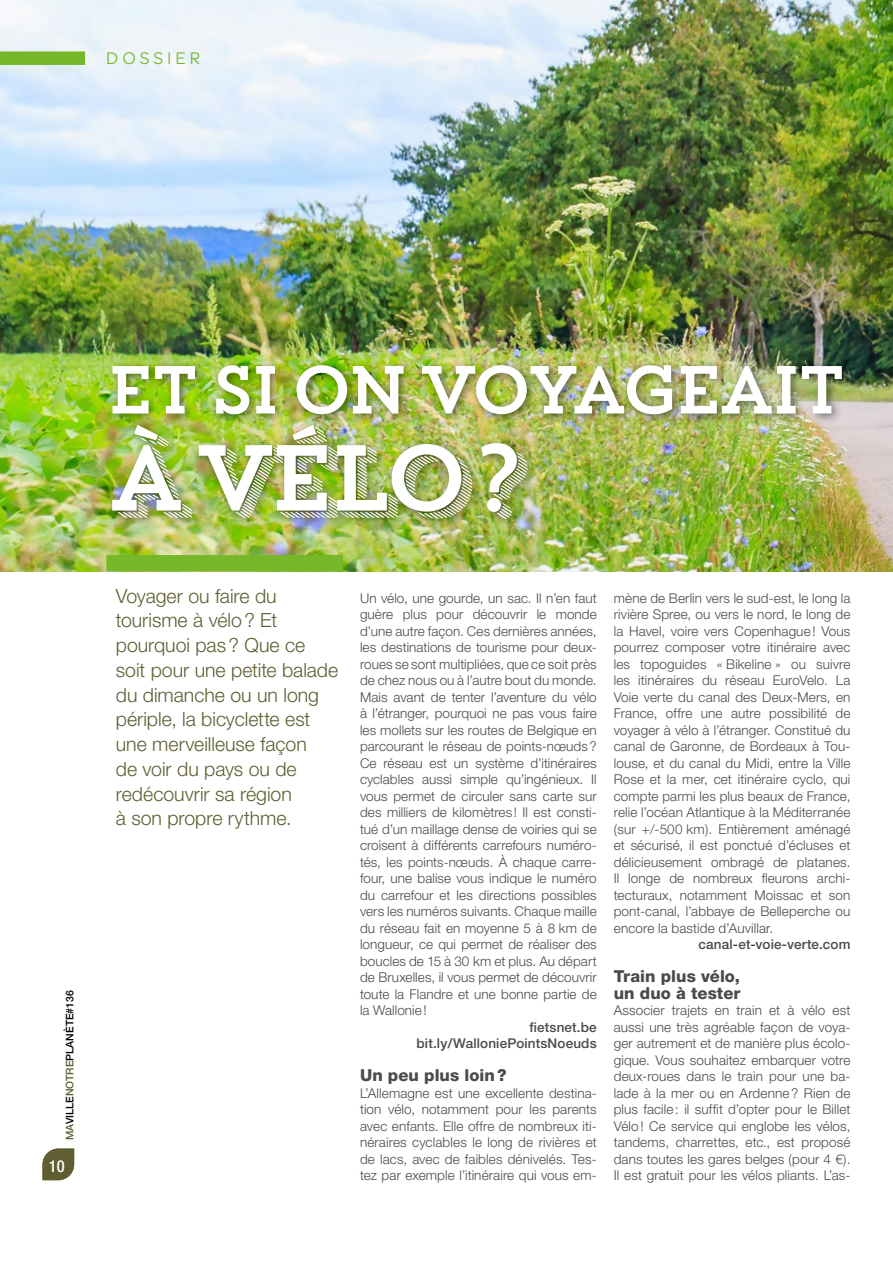
<style>
.page{position:relative;width:893px;height:1263px;background:#fff}
.page>*{position:absolute;margin:0;border:0;box-sizing:border-box;transform-origin:0 0}
.t1{font:93px "Trend Slab Four";color:#fff}
.t2{font:67.5px "Trend Slab One";letter-spacing:-.11em;color:#fff}
.t3{font:300 19.5px/24.8px "Helvetica Neue";color:#5f5e32}
.t4{font:18px "Omnes";letter-spacing:.22em;color:#76b82a}
.t5{font:800 16.5px/16.5px "Helvetica Neue";letter-spacing:.005em;color:#4a4a49}
.t6{font:500 condensed 16.5px "Helvetica Neue";color:#fff}
.t7{font:300 13.5px/16.5px "Helvetica Neue";letter-spacing:.01em;color:#4a4a49;text-align:justify}
.t8{font:500 13.5px/16.5px "Helvetica Neue";letter-spacing:.01em;color:#4a4a49;text-align:right}
.t9{font:500 10.5px "Helvetica Neue";color:#000}
.s1{color:#5f5e32}
.s2{font-family:"Helvetica Neue LT Std"}
</style>
<div class="page">
<img style="left:0;top:0;width:893px;height:571px">
<svg style="left:43px;top:1148px;width:31px;height:32px"></svg>
<div style="left:0;top:51px;width:85px;height:14px;background:#76b82a"></div>
<div style="left:106px;top:555px;width:237px;height:16px;background:#76b82a"></div>
<div style="left:106px;top:359px;width:748px;height:172px;background:#010102;opacity:.54"></div>
<h3 class="t4" style="left:106px;top:46px;width:95px">DOSSIER</h3>
<p class="t9" style="left:63px;top:1140px;width:151px;rotate:-90deg"><span class="s1">MA</span>VILLE<span class="s1">NOTRE</span>PLANÈTE#136</p>
<p class="t6" style="left:49px;top:1156px;width:17px">10</p>
<h2 class="t2" style="left:106px;top:347px;width:744px">ET SI ON VOYAGEAIT</h2>
<h1 class="t1" style="left:106px;top:418px;width:421px">à vélo?</h1>
<h3 class="t3" style="left:116px;top:583px;width:224px">Voyager ou faire du tourisme à vélo? Et pourquoi pas? Que ce soit pour une petite balade du dimanche ou un long périple, la bicyclette est une merveilleuse façon<br>de voir du pays ou de redécouvrir sa région<br>à son propre rythme.</h3>
<p class="t7" style="left:360px;top:589px;width:238px">Un vélo, une gourde, un sac. Il n’en faut guère plus pour découvrir le monde d’une autre façon. Ces dernières années, les destinations de tourisme pour deux&shy;roues se sont multipliées, que ce soit près de chez nous ou à l’autre bout du monde.<br>Mais avant de tenter l’aventure du vélo à l’étranger, pourquoi ne pas vous faire les mollets sur les routes de Belgique en parcourant le réseau de points-nœuds?<br>Ce réseau est un système d’itinéraires cyclables aussi simple qu’ingénieux. Il vous permet de circuler sans carte sur des milliers de kilomètres! Il est consti&shy;tué d’un maillage dense de voiries qui se croisent à différents carrefours numéro&shy;tés, les points-nœuds. À chaque carre&shy;four, une balise vous indique le numéro du carrefour et les directions possibles vers les numéros suivants. Chaque maille du réseau fait en moyenne 5 à 8 km de longueur, ce qui permet de réaliser des boucles de 15 à 30 km et plus. Au départ de Bruxelles, il vous permet de découvrir toute la Flandre et une bonne partie de la Wallonie!</p>
<p class="t8" style="left:417px;top:1018px;width:182px">fietsnet.be bit.ly/WalloniePointsNoeuds</p>
<p class="t5" style="left:360px;top:1067px;width:148px">Un peu plus loin?</p>
<p class="t7" style="left:360px;top:1084px;width:238px">L’Allemagne est une excellente destina&shy;tion vélo, notamment pour les parents avec enfants. Elle offre de nombreux iti&shy;néraires cyclables le long de rivières et de lacs, avec de faibles dénivelés. Tes&shy;tez par exemple l’itinéraire qui vous em-</p>
<p class="t7" style="left:614px;top:589px;width:238px">mène de Berlin vers le sud-est, le long la rivière Spree, ou vers le nord, le long de la Havel, voire vers Copenhague! Vous pourrez composer votre itinéraire avec les topoguides « Bikeline » ou suivre les itinéraires du réseau EuroVelo. La Voie verte du canal des Deux-Mers, en France, offre une autre possibilité de voyager à vélo à l’étranger. Constitué du canal de Garonne, de Bordeaux à Tou&shy;louse, et du canal du Midi, entre la Ville Rose et la mer, cet itinéraire cyclo, qui compte parmi les plus beaux de France, relie l’océan Atlantique à la Méditerranée (sur +/-500 km). Entièrement aménagé et sécurisé, il est ponctué d’écluses et délicieusement ombragé de platanes.<br>Il longe de nombreux fleurons archi&shy;tecturaux, notamment Moissac et son pont-canal, l’abbaye de Belleperche ou encore la bastide d’Auvillar.</p>
<p class="t8" style="left:698px;top:936px;width:154px">canal-et-voie-verte.com</p>
<p class="t5" style="left:614px;top:968px;width:128px">Train plus vélo, un duo à tester</p>
<p class="t7" style="left:614px;top:1002px;width:238px">Associer trajets en train et à vélo est aussi une très agréable façon de voya&shy;ger autrement et de manière plus écolo&shy;gique. Vous souhaitez embarquer votre deux-roues dans le train pour une ba&shy;lade à la mer ou en Ardenne? Rien de plus facile: il suffit d’opter pour le Billet Vélo! Ce service qui englobe les vélos, tandems, charrettes, etc., est proposé dans toutes les gares belges (pour 4 <span class="s2">€</span>).<br>Il est gratuit pour les vélos pliants. L’as-</p>
</div>
